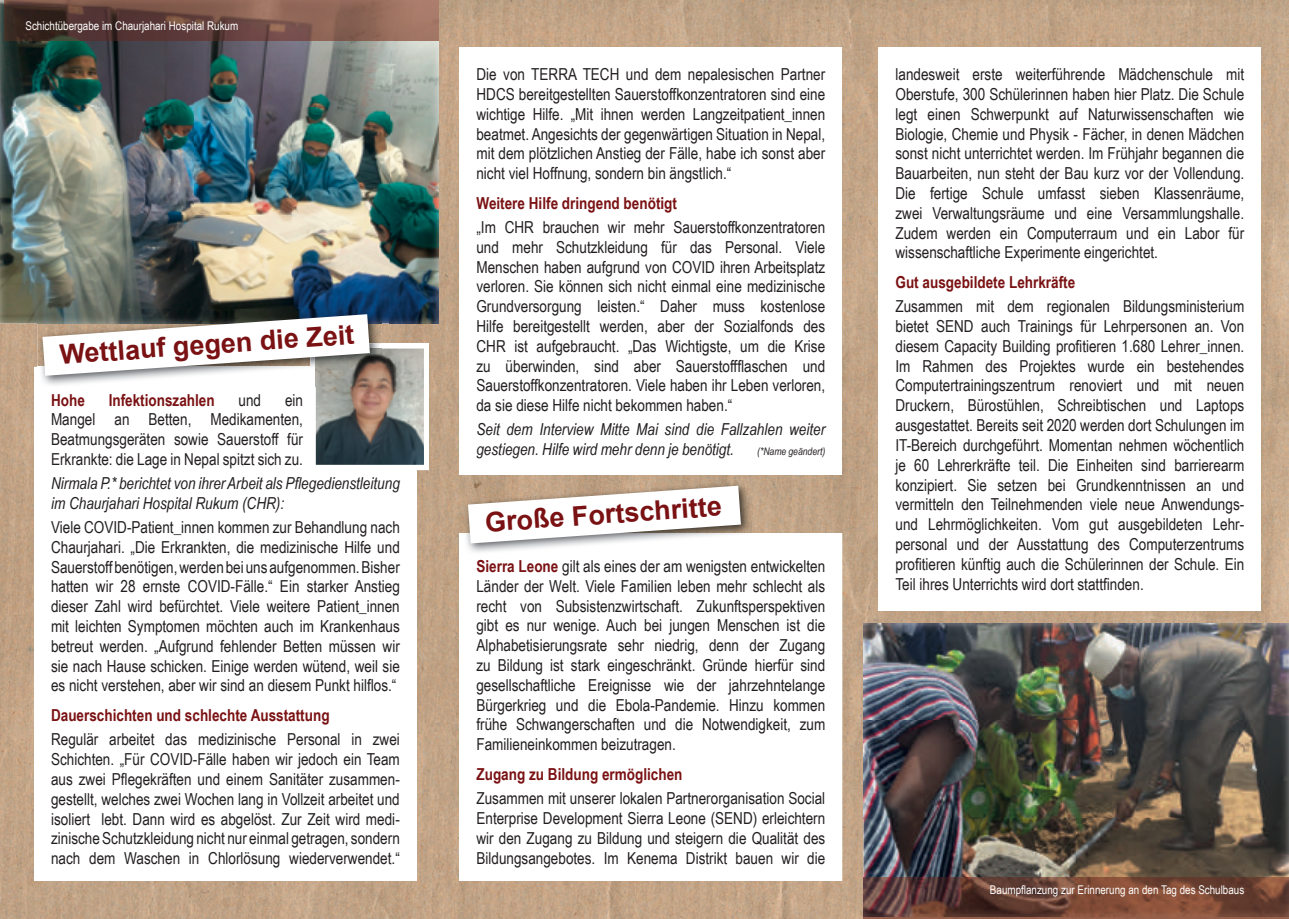
<style>
.page{position:relative;width:1289px;height:919px;background:#fff}
.page>*{position:absolute;margin:0;border:0;box-sizing:border-box;transform-origin:0 0}
.t1{font:700 27px "Arial";color:#7a1113}
.t2{font:16.5px/19.8px "Arial Narrow";color:#231f20;text-align:justify}
.t3{font:italic 16.5px/19.8px "Arial Narrow";color:#231f20}
.t4{font:700 16.5px "Arial Narrow";color:#7a1113}
.t5{font:12px "Arial Narrow";color:#fff}
.t6{font:italic 10.5px "Arial Narrow";color:#231f20}
.s1{font-weight:700;color:#7a1113}
</style>
<div class="page">
<img style="left:752px;top:0;width:536px;height:561px">
<img style="left:842px;top:561px;width:446px;height:102px">
<img style="left:806px;top:663px;width:57px;height:255px">
<img style="left:0;top:868px;width:806px;height:50px">
<img style="left:430px;top:0;width:322px;height:510px">
<img style="left:417px;top:510px;width:46px;height:358px">
<img style="left:381px;top:323px;width:49px;height:188px">
<img style="left:0;top:323px;width:37px;height:545px">
<div style="left:34px;top:367px;width:383px;height:513px;background:#fff"></div>
<div style="left:310px;top:343px;width:119px;height:127px;background:#fff"></div>
<img style="left:0;top:0;width:97px;height:323px">
<img style="left:97px;top:40px;width:292px;height:175px">
<img style="left:389px;top:40px;width:49px;height:283px">
<img style="left:97px;top:215px;width:195px;height:94px">
<img style="left:292px;top:215px;width:97px;height:108px">
<img style="left:316px;top:348px;width:108px;height:117px">
<img style="left:4px;top:0;width:434px;height:40px">
<div style="left:459px;top:533px;width:383px;height:347px;background:#fff"></div>
<div style="left:459px;top:47px;width:383px;height:427px;background:#fff"></div>
<div style="left:878px;top:47px;width:383px;height:563px;background:#fff"></div>
<img style="left:863px;top:623px;width:425px;height:195px">
<img style="left:863px;top:818px;width:213px;height:59px">
<img style="left:1076px;top:818px;width:212px;height:59px">
<img style="left:463px;top:480px;width:289px;height:72px">
<svg style="left:468px;top:485px;width:273px;height:58px"></svg>
<img style="left:37px;top:309px;width:344px;height:58px">
<img style="left:41px;top:367px;width:132px;height:18px">
<img style="left:315px;top:343px;width:66px;height:44px">
<img style="left:316px;top:348px;width:65px;height:39px">
<svg style="left:43px;top:314px;width:327px;height:62px"></svg>
<img style="left:863px;top:877px;width:425px;height:41px">
<p class="t5" style="left:25px;top:19px;width:214px">Schichtübergabe im Chaurjahari Hospital Rukum</p>
<h1 class="t1" style="left:59px;top:340px;width:297px;rotate:-4deg">Wettlauf gegen die Zeit</h1>
<p class="t4" style="left:51px;top:390px;width:35px">Hohe</p>
<p class="t4" style="left:109px;top:390px;width:108px">Infektionszahlen</p>
<p class="t2" style="left:238px;top:389px;width:24px">und</p>
<p class="t2" style="left:51px;top:389px;width:253px;text-indent:234px">ein Mangel an Betten, Medikamenten, Beatmungsgeräten sowie Sauerstoff für Erkrankte: die Lage in Nepal spitzt sich zu.</p>
<p class="t3" style="left:51px;top:473px;width:350px">Nirmala P.* berichtet von ihrer Arbeit als Pflegedienstleitung im Chaurjahari Hospital Rukum (CHR):</p>
<p class="t2" style="left:51px;top:517px;width:350px">Viele COVID-Patient_innen kommen zur Behandlung nach Chaurjahari. „Die Erkrankten, die medizinische Hilfe und Sauerstoff benötigen, werden bei uns aufgenommen. Bisher hatten wir 28 ernste COVID-Fälle.“ Ein starker Anstieg dieser Zahl wird befürchtet. Viele weitere Patient_innen mit leichten Symptomen möchten auch im Krankenhaus betreut werden. „Aufgrund fehlender Betten müssen wir sie nach Hause schicken. Einige werden wütend, weil sie es nicht verstehen, aber wir sind an diesem Punkt hilflos.“</p>
<p class="t4" style="left:51px;top:705px;width:280px">Dauerschichten und schlechte Ausstattung</p>
<p class="t2" style="left:51px;top:729px;width:350px">Regulär arbeitet das medizinische Personal in zwei Schichten. „Für COVID-Fälle haben wir jedoch ein Team aus zwei Pflegekräften und einem Sanitäter zusammen&shy;gestellt, welches zwei Wochen lang in Vollzeit arbeitet und isoliert lebt. Dann wird es abgelöst. Zur Zeit wird medi&shy;zinische Schutzkleidung nicht nur einmal getragen, sondern nach dem Waschen in Chlorlösung wiederverwendet.“</p>
<p class="t2" style="left:476px;top:64px;width:350px">Die von TERRA TECH und dem nepalesischen Partner HDCS bereitgestellten Sauerstoffkonzentratoren sind eine wichtige Hilfe. „Mit ihnen werden Langzeitpatient_innen beatmet. Angesichts der gegenwärtigen Situation in Nepal, mit dem plötzlichen Anstieg der Fälle, habe ich sonst aber nicht viel Hoffnung, sondern bin ängstlich.“</p>
<p class="t4" style="left:476px;top:193px;width:202px">Weitere Hilfe dringend benötigt</p>
<p class="t2" style="left:476px;top:217px;width:350px">„Im CHR brauchen wir mehr Sauerstoffkonzentratoren und mehr Schutzkleidung für das Personal. Viele Menschen haben aufgrund von COVID ihren Arbeitsplatz verloren. Sie können sich nicht einmal eine medizinische Grundversorgung leisten.“ Daher muss kostenlose Hilfe bereitgestellt werden, aber der Sozialfonds des CHR ist aufgebraucht. „Das Wichtigste, um die Krise zu überwinden, sind aber Sauerstoffflaschen und Sauerstoffkonzentratoren. Viele haben ihr Leben verloren, da sie diese Hilfe nicht bekommen haben.“</p>
<p class="t3" style="left:476px;top:419px;width:350px">Seit dem Interview Mitte Mai sind die Fallzahlen weiter gestiegen. Hilfe wird mehr denn je benötigt.</p>
<p class="t6" style="left:757px;top:445px;width:70px">(*Name geändert)</p>
<h1 class="t1" style="left:484px;top:507px;width:239px;rotate:-4deg">Große Fortschritte</h1>
<p class="t2" style="left:476px;top:556px;width:350px"><span class="s1">Sierra Leone</span> gilt als eines der am wenigsten entwickelten Länder der Welt. Viele Familien leben mehr schlecht als recht von Subsistenzwirtschaft. Zukunftsperspektiven gibt es nur wenige. Auch bei jungen Menschen ist die Alphabetisierungsrate sehr niedrig, denn der Zugang zu Bildung ist stark eingeschränkt. Gründe hierfür sind gesellschaftliche Ereignisse wie der jahrzehntelange Bürgerkrieg und die Ebola-Pandemie. Hinzu kommen frühe Schwangerschaften und die Notwendigkeit, zum Familieneinkommen beizutragen.</p>
<p class="t4" style="left:476px;top:764px;width:207px">Zugang zu Bildung ermöglichen</p>
<p class="t2" style="left:476px;top:788px;width:350px">Zusammen mit unserer lokalen Partnerorganisation Social Enterprise Development Sierra Leone (SEND) erleichtern wir den Zugang zu Bildung und steigern die Qualität des Bildungsangebotes. Im Kenema Distrikt bauen wir die</p>
<p class="t2" style="left:895px;top:64px;width:350px">landesweit erste weiterführende Mädchenschule mit Oberstufe, 300 Schülerinnen haben hier Platz. Die Schule legt einen Schwerpunkt auf Naturwissenschaften wie Biologie, Chemie und Physik - Fächer, in denen Mädchen sonst nicht unterrichtet werden. Im Frühjahr begannen die Bauarbeiten, nun steht der Bau kurz vor der Vollendung.<br>Die fertige Schule umfasst sieben Klassenräume, zwei Verwaltungsräume und eine Versammlungshalle.<br>Zudem werden ein Computerraum und ein Labor für wissenschaftliche Experimente eingerichtet.</p>
<p class="t4" style="left:895px;top:273px;width:181px">Gut ausgebildete Lehrkräfte</p>
<p class="t2" style="left:895px;top:296px;width:350px">Zusammen mit dem regionalen Bildungsministerium bietet SEND auch Trainings für Lehrpersonen an. Von diesem Capacity Building profitieren 1.680 Lehrer_innen.<br>Im Rahmen des Projektes wurde ein bestehendes Computertrainingszentrum renoviert und mit neuen Druckern, Bürostühlen, Schreibtischen und Laptops ausgestattet. Bereits seit 2020 werden dort Schulungen im IT-Bereich durchgeführt. Momentan nehmen wöchentlich je 60 Lehrerkräfte teil. Die Einheiten sind barrierearm konzipiert. Sie setzen bei Grundkenntnissen an und vermitteln den Teilnehmenden viele neue Anwendungs&shy;und Lehrmöglichkeiten. Vom gut ausgebildeten Lehr&shy;personal und der Ausstattung des Computerzentrums profitieren künftig auch die Schülerinnen der Schule. Ein Teil ihres Unterrichts wird dort stattfinden.</p>
<p class="t5" style="left:989px;top:882px;width:256px">Baumpflanzung zur Erinnerung an den Tag des Schulbaus</p>
</div>
